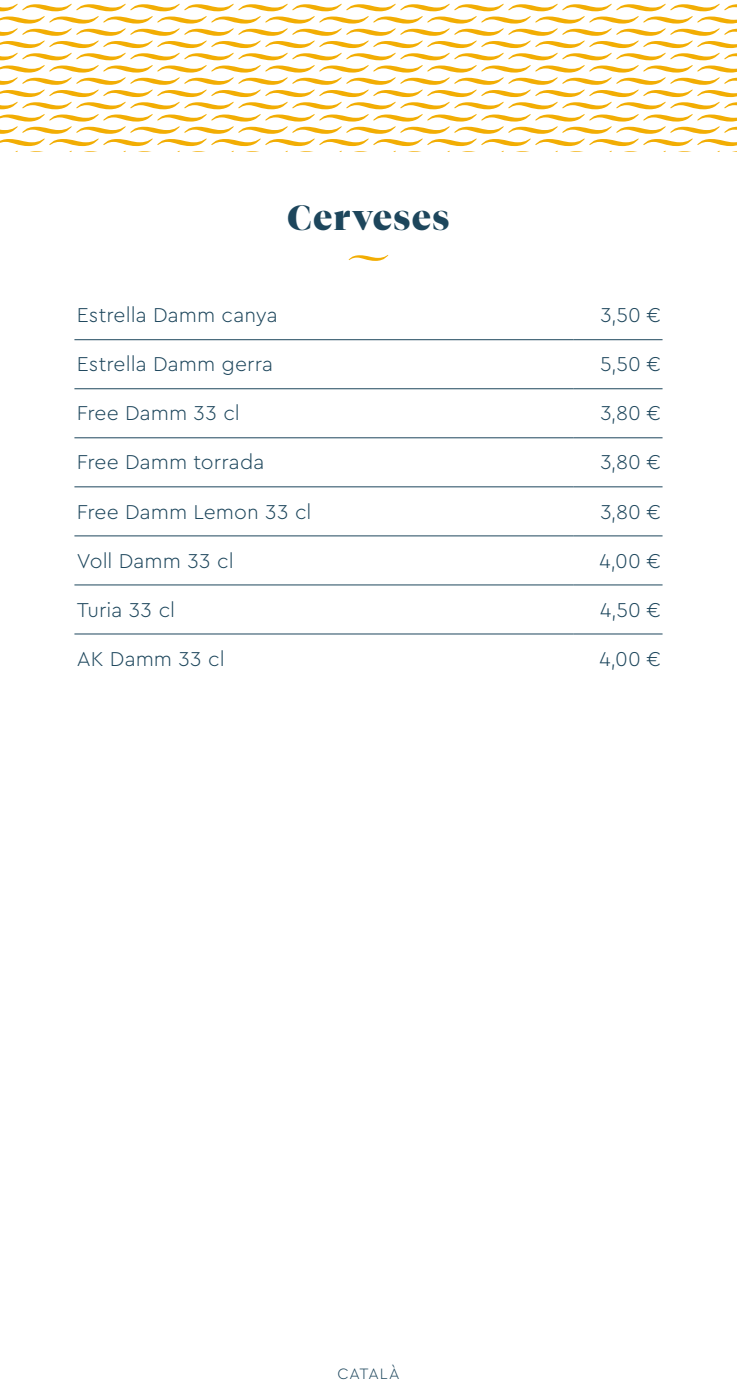
<style>
.page{position:relative;width:737px;height:1394px;background:#fff}
.page>*{position:absolute;margin:0;border:0;box-sizing:border-box;transform-origin:0 0}
.FLAMMA_-_Títol{font:900 35px "Tiempos Fine";letter-spacing:.055em;color:#1d465c}
.Filete_superior{font:300 21px "Cera PRO";letter-spacing:.005em;color:#1d465c}
.VINS_-_DO{font:300 21px "Cera PRO";color:#1d465c}
.t1{font:300 15.75px "Cera PRO";letter-spacing:.06em;color:#1d465c}
</style>
<div class="page">
<hr style="left:74px;top:339px;width:499px;height:1px;background:#1d465c">
<hr style="left:573px;top:339px;width:89px;height:1px;background:#1d465c">
<hr style="left:74px;top:388px;width:499px;height:1px;background:#1d465c">
<hr style="left:573px;top:388px;width:89px;height:1px;background:#1d465c">
<hr style="left:74px;top:437px;width:499px;height:1px;background:#1d465c">
<hr style="left:573px;top:437px;width:89px;height:1px;background:#1d465c">
<hr style="left:74px;top:487px;width:499px;height:1px;background:#1d465c">
<hr style="left:573px;top:487px;width:89px;height:1px;background:#1d465c">
<hr style="left:74px;top:536px;width:499px;height:1px;background:#1d465c">
<hr style="left:573px;top:536px;width:89px;height:1px;background:#1d465c">
<hr style="left:74px;top:585px;width:499px;height:1px;background:#1d465c">
<hr style="left:573px;top:585px;width:89px;height:1px;background:#1d465c">
<hr style="left:74px;top:634px;width:499px;height:1px;background:#1d465c">
<hr style="left:573px;top:634px;width:89px;height:1px;background:#1d465c">
<svg style="left:348px;top:255px;width:40px;height:6px"></svg>
<svg style="left:0;top:3px;width:737px;height:148px"></svg>
<p class="FLAMMA_-_Títol" style="left:288px;top:197px;width:163px">Cerveses</p>
<p class="Filete_superior" style="left:77px;top:301px;width:202px">Estrella Damm canya</p>
<p class="VINS_-_DO" style="left:600px;top:301px;width:62px">3,50 €</p>
<p class="Filete_superior" style="left:77px;top:350px;width:198px">Estrella Damm gerra</p>
<p class="VINS_-_DO" style="left:600px;top:350px;width:63px">5,50 €</p>
<p class="Filete_superior" style="left:77px;top:399px;width:164px">Free Damm 33 cl</p>
<p class="VINS_-_DO" style="left:600px;top:399px;width:62px">3,80 €</p>
<p class="Filete_superior" style="left:77px;top:448px;width:189px">Free Damm torrada</p>
<p class="VINS_-_DO" style="left:600px;top:448px;width:62px">3,80 €</p>
<p class="Filete_superior" style="left:77px;top:498px;width:236px">Free Damm Lemon 33 cl</p>
<p class="VINS_-_DO" style="left:600px;top:498px;width:62px">3,80 €</p>
<p class="Filete_superior" style="left:77px;top:547px;width:158px">Voll Damm 33 cl</p>
<p class="VINS_-_DO" style="left:599px;top:547px;width:63px">4,00 €</p>
<p class="Filete_superior" style="left:77px;top:596px;width:100px">Turia 33 cl</p>
<p class="VINS_-_DO" style="left:600px;top:596px;width:63px">4,50 €</p>
<p class="Filete_superior" style="left:77px;top:645px;width:149px">AK Damm 33 cl</p>
<p class="VINS_-_DO" style="left:599px;top:645px;width:63px">4,00 €</p>
<p class="t1" style="left:337px;top:1363px;width:64px">CATALÀ</p>
</div>
